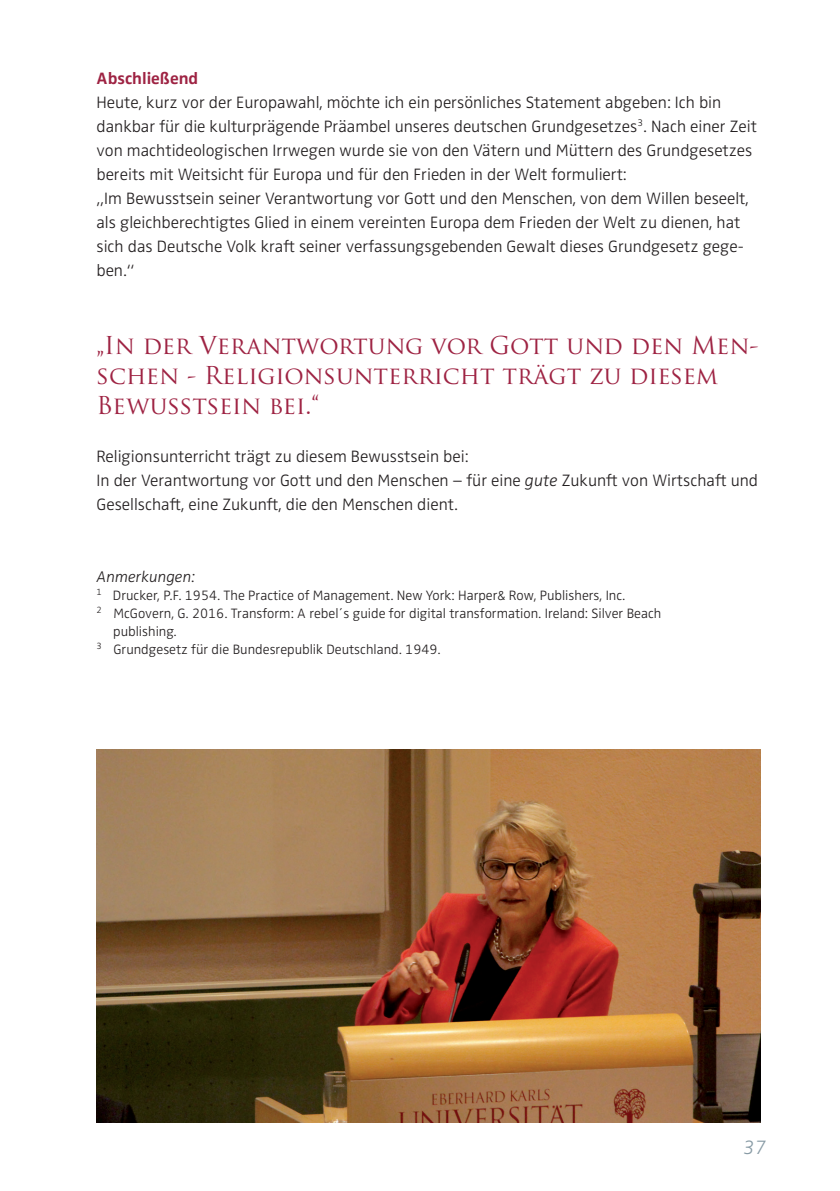
<style>
.page{position:relative;width:840px;height:1191px;background:#fff}
.page>*{position:absolute;margin:0;border:0;box-sizing:border-box;transform-origin:0 0}
.t1{font:24px/30px "Trajan Pro";color:#9e2343}
.t2{font:italic 300 20px "Zwo OT";color:#889ba5}
.t3{font:300 17px/24px "Zwo OT";color:#231f20}
.t4{font:700 17px "Zwo OT";color:#9e2343}
.t5{font:italic 300 16px "Zwo OT";color:#231f20}
.t6{font:300 14px "Zwo OT";color:#231f20}
.s1{font-style:italic}
</style>
<div class="page">
<img style="left:96px;top:749px;width:664px;height:374px">
<p class="t4" style="left:96px;top:68px;width:103px">Abschließend</p>
<p class="t3" style="left:96px;top:91px;width:661px">Heute, kurz vor der Europawahl, möchte ich ein persönliches Statement abgeben: Ich bin dankbar für die kulturprägende Präambel unseres deutschen Grundgesetzes<sup>3</sup>. Nach einer Zeit von machtideologischen Irrwegen wurde sie von den Vätern und Müttern des Grundgesetzes bereits mit Weitsicht für Europa und für den Frieden in der Welt formuliert:<br>„Im Bewusstsein seiner Verantwortung vor Gott und den Menschen, von dem Willen beseelt, als gleichberechtigtes Glied in einem vereinten Europa dem Frieden der Welt zu dienen, hat sich das Deutsche Volk kraft seiner verfassungsgebenden Gewalt dieses Grundgesetz gege&shy;ben.“</p>
<h1 class="t1" style="left:96px;top:330px;width:663px">„In der Verantwortung vor Gott und den Men&shy;schen - Religionsunterricht trägt zu diesem<br>Bewusstsein bei.“</h1>
<p class="t3" style="left:96px;top:445px;width:662px">Religionsunterricht trägt zu diesem Bewusstsein bei:<br>In der Verantwortung vor Gott und den Menschen – für eine <span class="s1">gute</span> Zukunft von Wirtschaft und<br>Gesellschaft, eine Zukunft, die den Menschen dient.</p>
<p class="t5" style="left:96px;top:568px;width:100px">Anmerkungen:</p>
<p class="t6" style="left:96px;top:587px;width:530px"><sup>1</sup> Drucker, P.F. 1954. The Practice of Management. New York: Harper&amp; Row, Publishers, Inc.</p>
<p class="t6" style="left:96px;top:605px;width:566px"><sup>2</sup> McGovern, G. 2016. Transform: A rebel´s guide for digital transformation. Ireland: Silver Beach</p>
<p class="t6" style="left:113px;top:623px;width:65px">publishing.</p>
<p class="t6" style="left:96px;top:641px;width:345px"><sup>3</sup> Grundgesetz für die Bundesrepublik Deutschland. 1949.</p>
<p class="t2" style="left:742px;top:1136px;width:25px">37</p>
</div>
